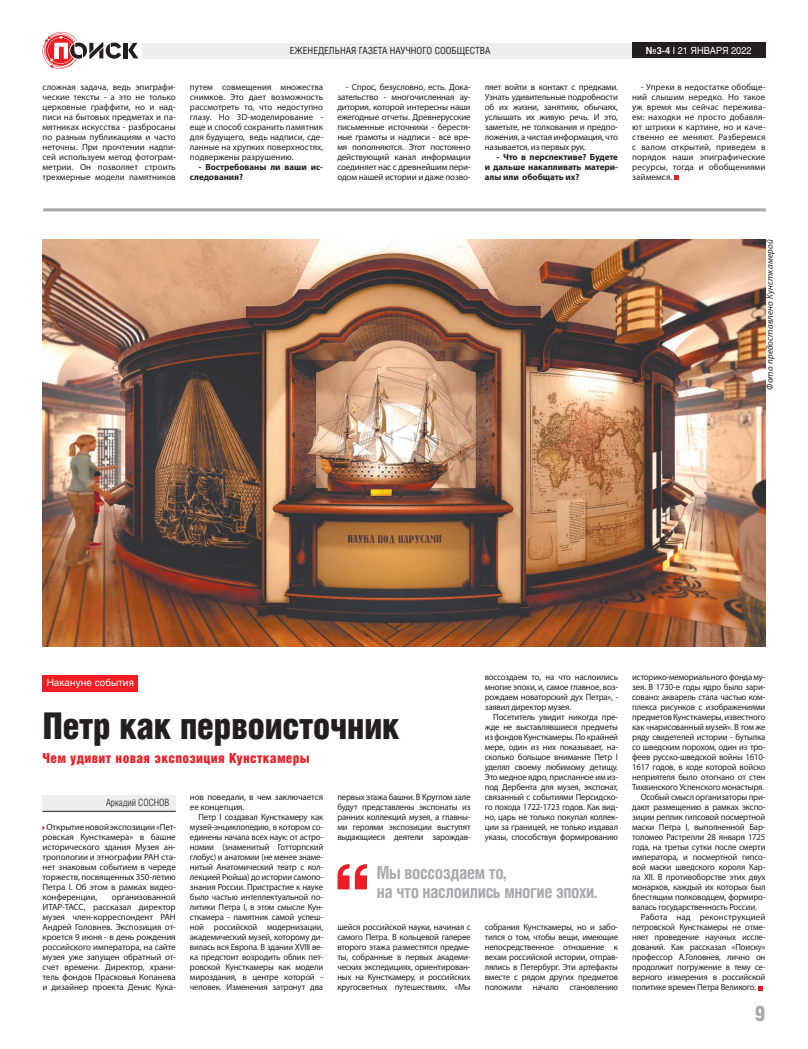
<style>
.page{position:relative;width:808px;height:1049px;background:#fff}
.page>*{position:absolute;margin:0;border:0;box-sizing:border-box;transform-origin:0 0}
.t1{font:37px "Helios Cond Black C";letter-spacing:-.02em;color:#231f20}
.t2{font:21.1px "Helios Cond Black C";color:#a8a9ad}
.t3{font:700 18px/19px "Helios Cond C";letter-spacing:-.02em;color:#a8a9ad}
.t4{font:14px "Helios Cond Black C";letter-spacing:.02em;color:#ee1d23}
.t5{font:10px "Helios C";color:#fff}
.t6{font:10px "Helios Cond Light C";color:#231f20}
.t7{font:9.8px "Helios Cond C";color:#231f20}
.t8{font:9.8px "Helios C";color:#fff;scale:.93 1}
.t9{font:9px/10px "Myriad Pro";letter-spacing:-.02em;color:#231f20;text-align:justify}
.t10{font:700 9px/10px "Myriad Pro";letter-spacing:-.005em;color:#231f20}
.t11{font:italic 9px "Myriad Pro";letter-spacing:.02em;color:#231f20}
.t12{font:9px "Myriad Pro";letter-spacing:.01em;color:#231f20}
.s1{font-weight:700}
.s2{font-weight:700;color:#f2f3f4}
</style>
<div class="page">
<hr style="left:124px;top:43px;width:4px;height:15px;background:#231f20">
<svg style="left:128px;top:43px;width:10px;height:15px"></svg>
<svg style="left:43px;top:32px;width:78px;height:37px"></svg>
<div style="left:142px;top:43px;width:496px;height:16px;background:#eeeeef"></div>
<div style="left:632px;top:43px;width:133px;height:15px;background:#231f20"></div>
<svg style="left:675px;top:176px;width:4px;height:4px"></svg>
<hr style="left:43px;top:208px;width:723px;height:3px;background:#a8a9ad">
<div style="left:43px;top:675px;width:95px;height:16px;background:#ee1d23"></div>
<img style="left:43px;top:240px;width:722px;height:406px">
<svg style="left:758px;top:986px;width:4px;height:4px"></svg>
<div style="left:43px;top:795px;width:133px;height:16px;background:#eeeeef"></div>
<hr style="left:43px;top:811px;width:133px;height:1px;background:#231f20">
<svg style="left:338px;top:864px;width:29px;height:25px"></svg>
<p class="t7" style="left:290px;top:45px;width:202px">ЕЖЕНЕДЕЛЬНАЯ ГАЗЕТА НАУЧНОГО СООБЩЕСТВА</p>
<p class="t8" style="left:646px;top:44px;width:115px"><span class="s1">№</span><span class="s2">3-4</span> I 21 ЯНВАРЯ 2022</p>
<p class="t9" style="left:43px;top:82px;width:135px">сложная задача, ведь эпиграфи&shy;ческие тексты - а это не только церковные граффити, но и над&shy;писи на бытовых предметах и па&shy;мятниках искусства - разбросаны по разным публикациям и часто неточны. При прочтении надпи&shy;сей используем метод фотограм&shy;метрии. Он позволяет строить трехмерные модели памятников</p>
<p class="t9" style="left:190px;top:82px;width:135px">путем совмещения множества снимков. Это дает возможность рассмотреть то, что недоступно глазу. Но 3D-моделирование - еще и способ сохранить памятник для будущего, ведь надписи, сде&shy;ланные на хрупких поверхностях, подвержены разрушению.</p>
<p class="t10" style="left:190px;top:162px;width:135px;text-indent:9px">- Востребованы ли ваши ис&shy;следования?</p>
<p class="t9" style="left:337px;top:82px;width:135px;text-indent:9px">- Спрос, безусловно, есть. Дока&shy;зательство - многочисленная ау&shy;дитория, которой интересны наши ежегодные отчеты. Древнерусские письменные источники - берестя&shy;ные грамоты и надписи - все вре&shy;мя пополняются. Этот постоянно действующий канал информации соединяет нас с древнейшим пери&shy;одом нашей истории и даже позво-</p>
<p class="t9" style="left:485px;top:82px;width:135px">ляет войти в контакт с предками.<br>Узнать удивительные подробности об их жизни, занятиях, обычаях, услышать их живую речь. И это, заметьте, не толкования и предпо&shy;ложения, а чистая информация, что называется, из первых рук.</p>
<p class="t10" style="left:485px;top:152px;width:135px;text-align:justify;text-indent:12px">- Что в перспективе? Будете и дальше накапливать матери&shy;алы или обобщать их?</p>
<p class="t9" style="left:632px;top:82px;width:135px;text-indent:9px">- Упреки в недостатке обобще&shy;ний слышим нередко. Но такое уж время мы сейчас пережива&shy;ем: находки не просто добавля&shy;ют штрихи к картине, но и каче&shy;ственно ее меняют. Разберемся с валом открытий, приведем в порядок наши эпиграфические ресурсы, тогда и обобщениями займемся.</p>
<p class="t11" style="left:764px;top:390px;width:152px;rotate:-90deg">Фото предоставлено Кунсткамерой</p>
<p class="t9" style="left:485px;top:672px;width:135px">воссоздаем то, на что наслоились многие эпохи, и, самое главное, воз&shy;рождаем новаторский дух Петра», - заявил директор музея.</p>
<p class="t9" style="left:485px;top:712px;width:135px;text-indent:9px">Посетитель увидит никогда пре&shy;жде не выставлявшиеся предметы из фондов Кунсткамеры. По крайней мере, один из них показывает, на&shy;сколько большое внимание Петр I уделял своему любимому детищу.<br>Это медное ядро, присланное им из&shy;под Дербента для музея, экспонат, связанный с событиями Персидско&shy;го похода 1722-1723 годов. Как вид&shy;но, царь не только покупал коллек&shy;ции за границей, не только издавал указы, способствуя формированию</p>
<p class="t5" style="left:47px;top:677px;width:89px">Накануне события</p>
<h1 class="t1" style="left:43px;top:704px;width:359px">Петр как первоисточник</h1>
<h3 class="t4" style="left:43px;top:750px;width:269px">Чем удивит новая экспозиция Кунсткамеры</h3>
<p class="t9" style="left:337px;top:792px;width:135px">первых этажа башни. В Круглом зале будут представлены экспонаты из ранних коллекций музея, а главны&shy;ми героями экспозиции выступят выдающиеся деятели зарождав-</p>
<p class="t9" style="left:190px;top:792px;width:135px">нов поведали, в чем заключается ее концепция.</p>
<p class="t9" style="left:190px;top:812px;width:135px;text-indent:9px">Петр I создавал Кунсткамеру как музей-энциклопедию, в котором со&shy;единены начала всех наук: от астро&shy;номии (знаменитый Готторпский глобус) и анатомии (не менее знаме&shy;нитый Анатомический театр с кол&shy;лекцией Рюйша) до истории самопо&shy;знания России. Пристрастие к науке было частью интеллектуальной по&shy;литики Петра I, в этом смысле Кун&shy;сткамера - памятник самой успеш&shy;ной российской модернизации, академический музей, которому ди&shy;вилась вся Европа. В здании XVIII ве&shy;ка предстоит возродить облик пет&shy;ровской Кунсткамеры как модели мироздания, в центре которой - человек. Изменения затронут два</p>
<p class="t6" style="left:106px;top:797px;width:65px">Аркадий СОСНОВ</p>
<p class="t9" style="left:43px;top:822px;width:135px;text-indent:4px">Открытие новой экспозиции «Пет&shy;ровская Кунсткамера» в башне исторического здания Музея ан&shy;тропологии и этнографии РАН ста&shy;нет знаковым событием в череде торжеств, посвященных 350-летию Петра I. Об этом в рамках видео&shy;конференции,</p>
<h3 class="t3" style="left:377px;top:862px;width:222px">Мы воссоздаем то,<br>на что наслоились многие эпохи.</h3>
<p class="t9" style="left:337px;top:922px;width:135px">шейся российской науки, начиная с самого Петра. В кольцевой галерее второго этажа разместятся предме&shy;ты, собранные в первых академи&shy;ческих экспедициях, ориентирован&shy;ных на Кунсткамеру, и российских кругосветных путешествиях. «Мы</p>
<p class="t9" style="left:485px;top:922px;width:135px">собрания Кунсткамеры, но и забо&shy;тился о том, чтобы вещи, имеющие непосредственное отношение к вехам российской истории, отправ&shy;лялись в Петербург. Эти артефакты вместе с рядом других предметов положили начало становлению</p>
<p class="t9" style="left:43px;top:892px;width:135px;text-indent:69px">организованной ИТАР-ТАСС, рассказал директор музея член-корреспондент РАН Андрей Головнев. Экспозиция от&shy;кроется 9 июня - в день рождения российского императора, на сайте музея уже запущен обратный от&shy;счет времени. Директор, храни&shy;тель фондов Прасковья Копанева и дизайнер проекта Денис Кука-</p>
<p class="t9" style="left:632px;top:672px;width:135px">историко-мемориального фонда му-</p>
<p class="t9" style="left:632px;top:682px;width:135px">зея. В 1730-е годы ядро было зари-</p>
<p class="t9" style="left:632px;top:692px;width:135px">совано: акварель стала частью ком-</p>
<p class="t9" style="left:632px;top:702px;width:135px">плекса рисунков с изображениями</p>
<p class="t9" style="left:632px;top:712px;width:135px">предметов Кунсткамеры, известного</p>
<p class="t9" style="left:632px;top:722px;width:135px">как «нарисованный музей». В том же</p>
<p class="t9" style="left:632px;top:732px;width:135px">ряду свидетелей истории - бутылка</p>
<p class="t9" style="left:632px;top:742px;width:135px">со шведским порохом, один из тро-</p>
<p class="t9" style="left:632px;top:752px;width:135px">феев русско-шведской войны 1610-</p>
<p class="t9" style="left:632px;top:762px;width:135px">1617 годов, в ходе которой войско</p>
<p class="t9" style="left:632px;top:772px;width:135px">неприятеля было отогнано от стен</p>
<p class="t9" style="left:632px;top:782px;width:134px">Тихвинского Успенского монастыря.</p>
<p class="t9" style="left:641px;top:792px;width:126px">Особый смысл организаторы при-</p>
<p class="t9" style="left:632px;top:802px;width:135px">дают размещению в рамках экспо-</p>
<p class="t9" style="left:632px;top:812px;width:135px">зиции реплик гипсовой посмертной</p>
<p class="t9" style="left:632px;top:822px;width:135px">маски Петра I, выполненной Бар-</p>
<p class="t9" style="left:632px;top:832px;width:135px">толомео Растрелли 28 января 1725</p>
<p class="t9" style="left:632px;top:842px;width:135px">года, на третьи сутки после смерти</p>
<p class="t9" style="left:632px;top:852px;width:135px">императора, и посмертной гипсо-</p>
<p class="t9" style="left:632px;top:862px;width:135px">вой маски шведского короля Кар-</p>
<p class="t9" style="left:632px;top:872px;width:135px">ла XII. В противоборстве этих двух</p>
<p class="t9" style="left:632px;top:882px;width:135px">монархов, каждый их которых был</p>
<p class="t9" style="left:632px;top:892px;width:135px">блестящим полководцем, формиро-</p>
<p class="t9" style="left:632px;top:902px;width:126px">валась государственность России.</p>
<p class="t12" style="left:641px;top:912px;width:126px">Работа над реконструкцией</p>
<p class="t9" style="left:632px;top:922px;width:135px">петровской Кунсткамеры не отме-</p>
<p class="t9" style="left:632px;top:932px;width:135px">няет проведение научных иссле-</p>
<p class="t9" style="left:632px;top:942px;width:135px">дований. Как рассказал «Поиску»</p>
<p class="t9" style="left:632px;top:952px;width:135px">профессор А.Головнев, лично он</p>
<p class="t9" style="left:632px;top:962px;width:135px">продолжит погружение в тему се-</p>
<p class="t9" style="left:632px;top:972px;width:135px">верного измерения в российской</p>
<p class="t9" style="left:632px;top:982px;width:126px">политике времен Петра Великого.</p>
<h2 class="t2" style="left:755px;top:1001px;width:12px">9</h2>
</div>
